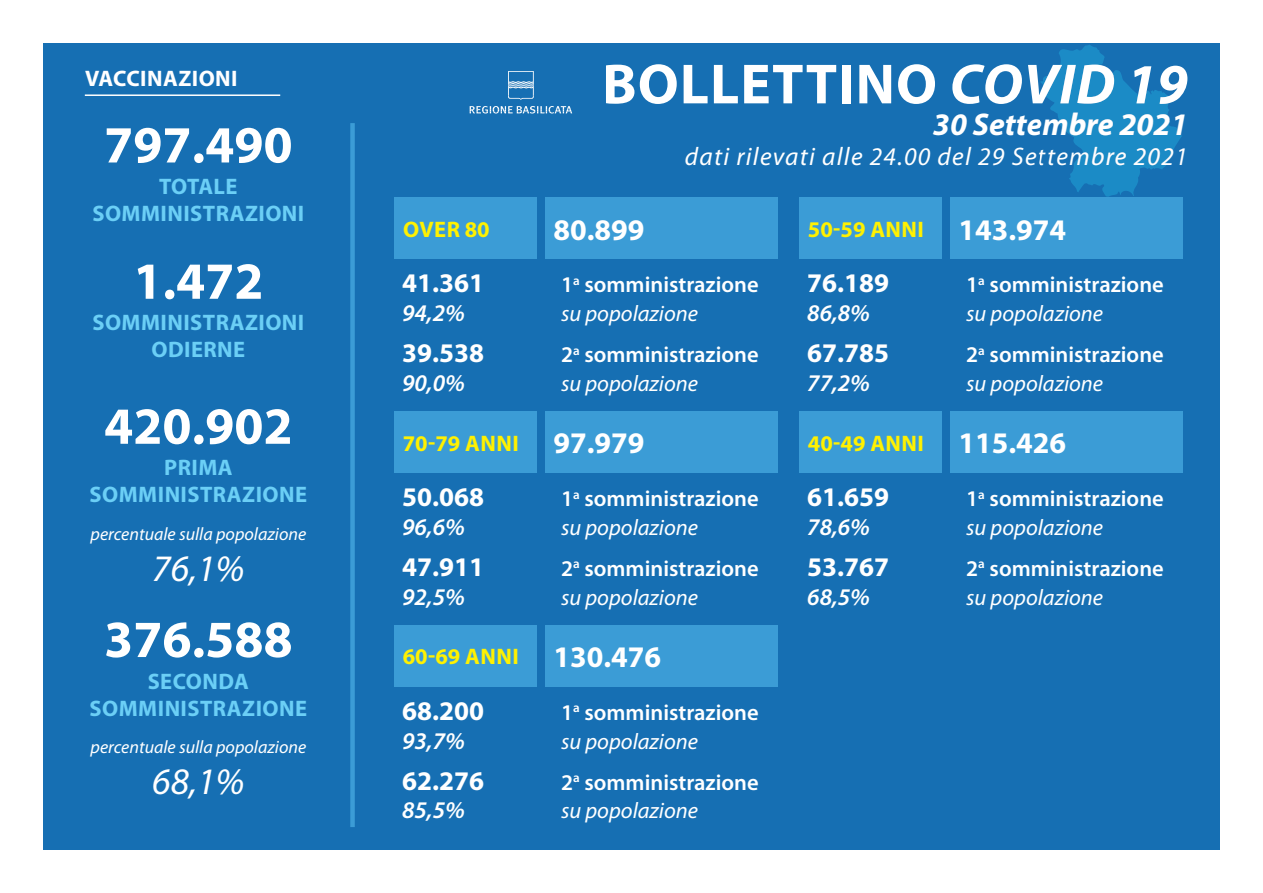
<style>
.page{position:relative;width:1263px;height:893px;background:#fff}
.page>*{position:absolute;margin:0;border:0;box-sizing:border-box;transform-origin:0 0}
.t1{font:700 57px "Myriad Pro";letter-spacing:.02em;color:#fff}
.t2{font:700 52.5px "Myriad Pro";color:#fff}
.t3{font:italic 37.5px "Myriad Pro";color:#fff}
.t4{font:italic 700 31.5px "Myriad Pro";color:#fff}
.t5{font:700 30px "Myriad Pro";color:#fff}
.t6{font:700 27px "Myriad Pro";color:#fff}
.t7{font:italic 25.5px "Myriad Pro";letter-spacing:.05em;color:#fff}
.t8{font:italic 600 24px "Myriad Pro";color:#fff}
.t9{font:600 22.5px "Myriad Pro";color:#fff}
.t10{font:italic 22.5px "Myriad Pro";color:#fff}
.t11{font:700 22.5px "Myriad Pro";letter-spacing:.02em;color:#6bcff6}
.t12{font:700 22.5px "Myriad Pro";letter-spacing:.02em;color:#fff101}
.FIletto_inferiore{font:700 22.5px "Myriad Pro";letter-spacing:.02em;color:#fff}
.t13{font:italic 18px "Myriad Pro";color:#fff}
.s1{font-style:italic}
</style>
<div class="page">
<div style="left:43px;top:43px;width:1177px;height:807px;background:#166fb3"></div>
<div style="left:350px;top:123px;width:5px;height:704px;background:#3b9cd6"></div>
<hr style="left:85px;top:94px;width:195px;height:2px;background:#fff">
<svg style="left:1040px;top:45px;width:142px;height:152px"></svg>
<div style="left:394px;top:197px;width:142px;height:62px;background:#3b9cd6"></div>
<div style="left:799px;top:197px;width:142px;height:62px;background:#3b9cd6"></div>
<div style="left:394px;top:411px;width:142px;height:62px;background:#3b9cd6"></div>
<div style="left:799px;top:411px;width:142px;height:62px;background:#3b9cd6"></div>
<div style="left:394px;top:625px;width:142px;height:62px;background:#3b9cd6"></div>
<div style="left:545px;top:197px;width:232px;height:62px;background:#3b9cd6"></div>
<div style="left:950px;top:197px;width:232px;height:62px;background:#3b9cd6"></div>
<div style="left:545px;top:411px;width:232px;height:62px;background:#3b9cd6"></div>
<div style="left:950px;top:411px;width:232px;height:62px;background:#3b9cd6"></div>
<div style="left:545px;top:625px;width:232px;height:62px;background:#3b9cd6"></div>
<svg style="left:508px;top:71px;width:26px;height:29px"></svg>
<svg style="left:470px;top:106px;width:102px;height:8px"></svg>
<p class="FIletto_inferiore" style="left:85px;top:64px;width:154px">VACCINAZIONI</p>
<p class="t2" style="left:104px;top:111px;width:190px">797.490</p>
<p class="t11" style="left:159px;top:172px;width:80px">TOTALE</p>
<p class="t11" style="left:92px;top:199px;width:213px">SOMMINISTRAZIONI</p>
<p class="t2" style="left:133px;top:247px;width:132px">1.472</p>
<p class="t11" style="left:92px;top:308px;width:213px">SOMMINISTRAZIONI</p>
<p class="t11" style="left:151px;top:335px;width:95px">ODIERNE</p>
<p class="t2" style="left:104px;top:392px;width:190px">420.902</p>
<p class="t11" style="left:164px;top:453px;width:70px">PRIMA</p>
<p class="t11" style="left:90px;top:480px;width:219px">SOMMINISTRAZIONE</p>
<p class="t13" style="left:91px;top:523px;width:217px">percentuale sulla popolazione</p>
<p class="t3" style="left:152px;top:545px;width:94px">76,1%</p>
<p class="t2" style="left:104px;top:605px;width:190px">376.588</p>
<p class="t11" style="left:148px;top:666px;width:103px">SECONDA</p>
<p class="t11" style="left:90px;top:693px;width:219px">SOMMINISTRAZIONE</p>
<p class="t13" style="left:91px;top:736px;width:217px">percentuale sulla popolazione</p>
<p class="t3" style="left:152px;top:758px;width:94px">68,1%</p>
<p class="t1" style="left:602px;top:47px;width:587px">BOLLETTINO <span class="s1">COVID 19</span></p>
<p class="t4" style="left:933px;top:104px;width:256px">30 Settembre 2021</p>
<p class="t7" style="left:685px;top:141px;width:504px">dati rilevati alle 24.00 del 29 Settembre 2021</p>
<p class="t5" style="left:553px;top:210px;width:93px">80.899</p>
<p class="t5" style="left:958px;top:210px;width:109px">143.974</p>
<p class="t12" style="left:403px;top:215px;width:88px">OVER 80</p>
<p class="t12" style="left:808px;top:215px;width:117px">50-59 ANNI</p>
<p class="t6" style="left:402px;top:266px;width:83px">41.361</p>
<p class="t9" style="left:561px;top:271px;width:199px">1<sup>a</sup> somministrazione</p>
<p class="t8" style="left:402px;top:298px;width:64px">94,2%</p>
<p class="t10" style="left:561px;top:300px;width:138px">su popolazione</p>
<p class="t6" style="left:402px;top:335px;width:83px">39.538</p>
<p class="t9" style="left:561px;top:340px;width:199px">2<sup>a</sup> somministrazione</p>
<p class="t8" style="left:402px;top:368px;width:64px">90,0%</p>
<p class="t10" style="left:561px;top:369px;width:138px">su popolazione</p>
<p class="t6" style="left:807px;top:266px;width:83px">76.189</p>
<p class="t9" style="left:966px;top:271px;width:199px">1<sup>a</sup> somministrazione</p>
<p class="t8" style="left:807px;top:298px;width:64px">86,8%</p>
<p class="t10" style="left:966px;top:300px;width:138px">su popolazione</p>
<p class="t6" style="left:807px;top:335px;width:83px">67.785</p>
<p class="t9" style="left:966px;top:340px;width:199px">2<sup>a</sup> somministrazione</p>
<p class="t8" style="left:807px;top:368px;width:64px">77,2%</p>
<p class="t10" style="left:966px;top:369px;width:138px">su popolazione</p>
<p class="t5" style="left:553px;top:424px;width:93px">97.979</p>
<p class="t5" style="left:958px;top:424px;width:109px">115.426</p>
<p class="t12" style="left:403px;top:428px;width:117px">70-79 ANNI</p>
<p class="t12" style="left:808px;top:428px;width:117px">40-49 ANNI</p>
<p class="t6" style="left:402px;top:479px;width:83px">50.068</p>
<p class="t9" style="left:561px;top:484px;width:199px">1<sup>a</sup> somministrazione</p>
<p class="t8" style="left:402px;top:512px;width:64px">96,6%</p>
<p class="t10" style="left:561px;top:513px;width:138px">su popolazione</p>
<p class="t6" style="left:402px;top:549px;width:83px">47.911</p>
<p class="t9" style="left:561px;top:554px;width:199px">2<sup>a</sup> somministrazione</p>
<p class="t8" style="left:402px;top:581px;width:64px">92,5%</p>
<p class="t10" style="left:561px;top:583px;width:138px">su popolazione</p>
<p class="t12" style="left:403px;top:642px;width:117px">60-69 ANNI</p>
<p class="t5" style="left:553px;top:637px;width:109px">130.476</p>
<p class="t6" style="left:402px;top:693px;width:83px">68.200</p>
<p class="t9" style="left:561px;top:698px;width:199px">1<sup>a</sup> somministrazione</p>
<p class="t8" style="left:402px;top:725px;width:64px">93,7%</p>
<p class="t10" style="left:561px;top:727px;width:138px">su popolazione</p>
<p class="t6" style="left:402px;top:763px;width:83px">62.276</p>
<p class="t9" style="left:561px;top:768px;width:199px">2<sup>a</sup> somministrazione</p>
<p class="t8" style="left:402px;top:795px;width:64px">85,5%</p>
<p class="t10" style="left:561px;top:797px;width:138px">su popolazione</p>
<p class="t6" style="left:807px;top:479px;width:83px">61.659</p>
<p class="t9" style="left:966px;top:484px;width:199px">1<sup>a</sup> somministrazione</p>
<p class="t8" style="left:807px;top:512px;width:64px">78,6%</p>
<p class="t10" style="left:966px;top:513px;width:138px">su popolazione</p>
<p class="t6" style="left:807px;top:549px;width:83px">53.767</p>
<p class="t9" style="left:966px;top:554px;width:199px">2<sup>a</sup> somministrazione</p>
<p class="t8" style="left:807px;top:581px;width:64px">68,5%</p>
<p class="t10" style="left:966px;top:583px;width:138px">su popolazione</p>
</div>
